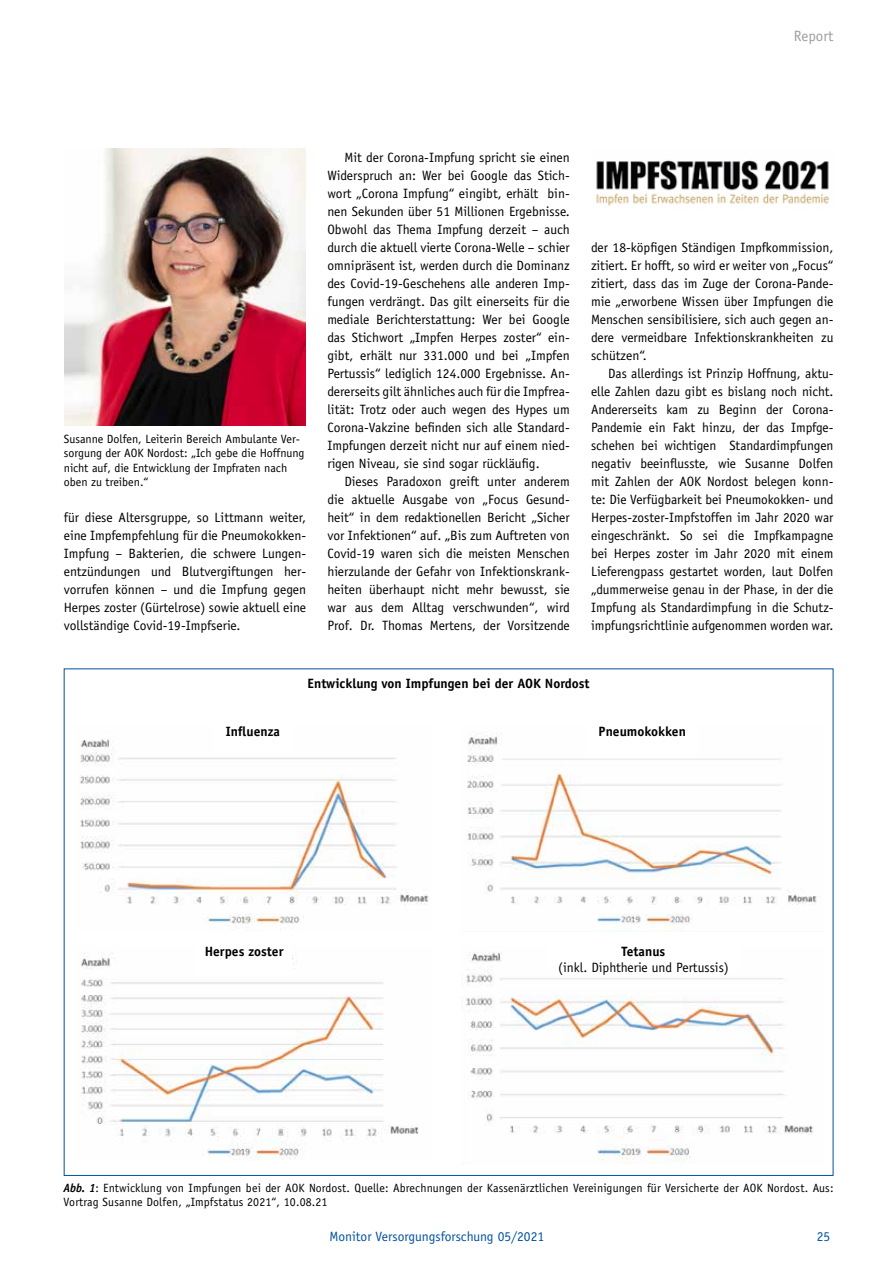
<style>
.page{position:relative;width:893px;height:1263px;background:#fff}
.page>*{position:absolute;margin:0;border:0;box-sizing:border-box;transform-origin:0 0}
.t1{font:15px "Officina Sans";color:#9c9e9f}
.t2{font:13.5px/18px "Officina Sans";color:#000;text-align:justify}
.t3{font:700 13.5px "Officina Sans";color:#000}
.t4{font:13.5px "Officina Sans";color:#00519e}
.t5{font:12px/14.4px "Officina Sans";color:#000;scale:.96 1}
.t6{font:12px/14.4px "Officina Sans";color:#000}
.s1{font-weight:700;font-style:italic}
</style>
<div class="page">
<div style="left:64px;top:668px;width:769px;height:508px;background:#fff;border:1px solid #00519e"></div>
<img style="left:80px;top:738px;width:349px;height:193px">
<img style="left:467px;top:733px;width:350px;height:198px">
<img style="left:465px;top:952px;width:348px;height:212px">
<img style="left:81px;top:952px;width:338px;height:208px">
<div style="left:214px;top:725px;width:78px;height:29px;background:#fff"></div>
<div style="left:588px;top:725px;width:108px;height:29px;background:#fff"></div>
<div style="left:196px;top:945px;width:96px;height:30px;background:#fff"></div>
<div style="left:547px;top:945px;width:193px;height:27px;background:#fff"></div>
<img style="left:596px;top:160px;width:233px;height:46px">
<img style="left:65px;top:149px;width:240px;height:276px">
<p class="t1" style="left:794px;top:27px;width:41px">Report</p>
<p class="t6" style="left:64px;top:432px;width:242px">Susanne Dolfen, Leiterin Bereich Ambulante Ver&shy;sorgung der AOK Nordost: „Ich gebe die Hoffnung nicht auf, die Entwicklung der Impfraten nach oben zu treiben.“</p>
<p class="t2" style="left:64px;top:508px;width:244px">für diese Altersgruppe, so Littmann weiter, eine Impfempfehlung für die Pneumokokken-Impfung – Bakterien, die schwere Lungen&shy;entzündungen und Blutvergiftungen her&shy;vorrufen können – und die Impfung gegen Herpes zoster (Gürtelrose) sowie aktuell eine vollständige Covid-19-Impfserie.</p>
<p class="t2" style="left:327px;top:148px;width:244px;text-indent:17px">Mit der Corona-Impfung spricht sie einen Widerspruch an: Wer bei Google das Stich&shy;wort „Corona Impfung“ eingibt, erhält bin&shy;nen Sekunden über 51 Millionen Ergebnisse.<br>Obwohl das Thema Impfung derzeit – auch durch die aktuell vierte Corona-Welle – schier omnipräsent ist, werden durch die Dominanz des Covid-19-Geschehens alle anderen Imp&shy;fungen verdrängt. Das gilt einerseits für die mediale Berichterstattung: Wer bei Google das Stichwort „Impfen Herpes zoster“ ein&shy;gibt, erhält nur 331.000 und bei „Impfen Pertussis“ lediglich 124.000 Ergebnisse. An&shy;dererseits gilt ähnliches auch für die Impfrea&shy;lität: Trotz oder auch wegen des Hypes um Corona-Vakzine befinden sich alle Standard-Impfungen derzeit nicht nur auf einem nied&shy;rigen Niveau, sie sind sogar rückläufig.</p>
<p class="t2" style="left:327px;top:472px;width:244px;text-indent:17px">Dieses Paradoxon greift unter anderem die aktuelle Ausgabe von „Focus Gesund&shy;heit“ in dem redaktionellen Bericht „Sicher vor Infektionen“ auf. „Bis zum Auftreten von Covid-19 waren sich die meisten Menschen hierzulande der Gefahr von Infektionskrank&shy;heiten überhaupt nicht mehr bewusst, sie war aus dem Alltag verschwunden“, wird Prof. Dr. Thomas Mertens, der Vorsitzende</p>
<p class="t2" style="left:591px;top:238px;width:244px">der 18-köpfigen Ständigen Impfkommission, zitiert. Er hofft, so wird er weiter von „Focus“ zitiert, dass das im Zuge der Corona-Pande&shy;mie „erworbene Wissen über Impfungen die Menschen sensibilisiere, sich auch gegen an&shy;dere vermeidbare Infektionskrankheiten zu schützen“.</p>
<p class="t2" style="left:591px;top:364px;width:244px;text-indent:17px">Das allerdings ist Prinzip Hoffnung, aktu&shy;elle Zahlen dazu gibt es bislang noch nicht.<br>Andererseits kam zu Beginn der Corona-Pandemie ein Fakt hinzu, der das Impfge&shy;schehen bei wichtigen Standardimpfungen negativ beeinflusste, wie Susanne Dolfen mit Zahlen der AOK Nordost belegen konn&shy;te: Die Verfügbarkeit bei Pneumokokken- und Herpes-zoster-Impfstoffen im Jahr 2020 war eingeschränkt. So sei die Impfkampagne bei Herpes zoster im Jahr 2020 mit einem Lieferengpass gestartet worden, laut Dolfen „dummerweise genau in der Phase, in der die Impfung als Standardimpfung in die Schutz&shy;impfungsrichtlinie aufgenommen worden war.</p>
<p class="t3" style="left:308px;top:675px;width:284px">Entwicklung von Impfungen bei der AOK Nordost</p>
<p class="t3" style="left:226px;top:723px;width:56px">Influenza</p>
<p class="t3" style="left:599px;top:723px;width:89px">Pneumokokken</p>
<p class="t3" style="left:205px;top:943px;width:80px">Herpes zoster</p>
<p class="t3" style="left:622px;top:943px;width:45px">Tetanus</p>
<p class="t2" style="left:558px;top:959px;width:172px">(inkl. Diphtherie und Pertussis)</p>
<p class="t5" style="left:64px;top:1180px;width:803px"><span class="s1">Abb. 1</span>: Entwicklung von Impfungen bei der AOK Nordost. Quelle: Abrechnungen der Kassenärztlichen Vereinigungen für Versicherte der AOK Nordost. Aus:<br>Vortrag Susanne Dolfen, „Impfstatus 2021“, 10.08.21</p>
<p class="t4" style="left:330px;top:1228px;width:216px">Monitor Versorgungsforschung 05/2021</p>
<p class="t4" style="left:817px;top:1228px;width:15px">25</p>
</div>
